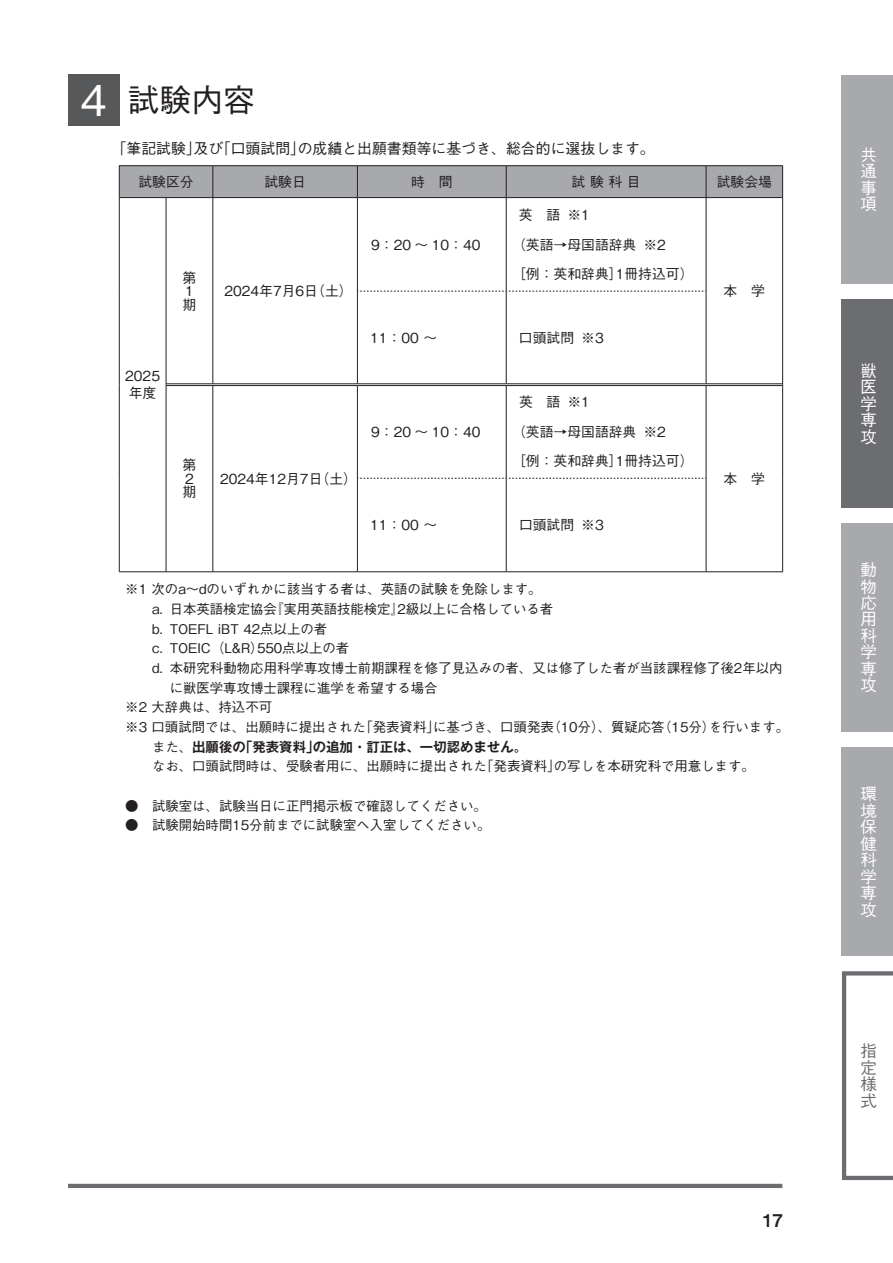
<style>
.page{position:relative;width:893px;height:1263px;background:#fff}
.page>*{position:absolute;margin:0;border:0;box-sizing:border-box;transform-origin:0 0}
.t1{font:500 31.95px "Gothic BBB Pro";color:#231f20}
.t2{font:17.55px "Midashi Go Pro MB31";color:#231f20}
.t3{font:500 16.5px/16.5px "Gothic BBB Pro";color:#fff;text-align:justify}
.t4{font:500 16.5px/16.5px "Gothic BBB Pro";color:#6c6d70;text-align:justify}
.t5{font:500 14.85px "Gothic BBB Pro";color:#231f20}
.t6{font:500 13.8px/13.8px "Gothic BBB Pro";color:#231f20}
.t7{font:500 13.35px/19.6px "Gothic BBB Pro";color:#231f20}
.t8{font:700 13.35px "Gothic MB101 Pro De";color:#231f20}
.s1{font-size:42.45px;color:#fff}
.s2{font-family:"Gothic BBB Pro";font-weight:500}
</style>
<div class="page">
<hr style="left:68px;top:1184px;width:714px;height:4px;background:#6c6d70">
<div style="left:842px;top:299px;width:51px;height:209px;background:#6c6d70"></div>
<div style="left:842px;top:523px;width:51px;height:209px;background:#a8a9ad"></div>
<div style="left:842px;top:75px;width:51px;height:209px;background:#a8a9ad"></div>
<svg style="left:842px;top:971px;width:51px;height:209px"></svg>
<div style="left:842px;top:747px;width:51px;height:209px;background:#a8a9ad"></div>
<div style="left:68px;top:75px;width:51px;height:51px;background:#57585a"></div>
<div style="left:120px;top:166px;width:662px;height:31px;background:#a8a9ad"></div>
<hr style="left:119px;top:165px;width:47px;height:1px;background:#231f20">
<hr style="left:119px;top:166px;width:1px;height:31px;background:#231f20">
<hr style="left:166px;top:165px;width:47px;height:1px;background:#231f20">
<hr style="left:213px;top:165px;width:144px;height:1px;background:#231f20">
<hr style="left:213px;top:166px;width:1px;height:31px;background:#231f20">
<hr style="left:357px;top:165px;width:149px;height:1px;background:#231f20">
<hr style="left:357px;top:166px;width:1px;height:31px;background:#231f20">
<hr style="left:506px;top:165px;width:200px;height:1px;background:#231f20">
<hr style="left:506px;top:166px;width:1px;height:31px;background:#231f20">
<hr style="left:706px;top:165px;width:77px;height:1px;background:#231f20">
<hr style="left:706px;top:166px;width:1px;height:31px;background:#231f20">
<hr style="left:782px;top:166px;width:1px;height:31px;background:#231f20">
<hr style="left:119px;top:197px;width:47px;height:1px;background:#231f20">
<hr style="left:119px;top:198px;width:1px;height:93px;background:#231f20">
<hr style="left:119px;top:291px;width:1px;height:94px;background:#231f20">
<hr style="left:119px;top:385px;width:1px;height:93px;background:#231f20">
<hr style="left:119px;top:478px;width:1px;height:94px;background:#231f20">
<hr style="left:119px;top:571px;width:47px;height:1px;background:#231f20">
<hr style="left:166px;top:197px;width:47px;height:1px;background:#231f20">
<hr style="left:166px;top:198px;width:1px;height:93px;background:#231f20">
<hr style="left:213px;top:197px;width:144px;height:1px;background:#231f20">
<hr style="left:213px;top:198px;width:1px;height:93px;background:#231f20">
<hr style="left:166px;top:291px;width:1px;height:94px;background:#231f20">
<hr style="left:213px;top:291px;width:1px;height:93px;background:#231f20">
<hr style="left:357px;top:197px;width:149px;height:1px;background:#231f20">
<hr style="left:357px;top:198px;width:1px;height:93px;background:#231f20">
<hr style="left:506px;top:197px;width:200px;height:1px;background:#231f20">
<hr style="left:506px;top:198px;width:1px;height:93px;background:#231f20">
<hr style="left:706px;top:197px;width:77px;height:1px;background:#231f20">
<hr style="left:706px;top:198px;width:1px;height:93px;background:#231f20">
<hr style="left:782px;top:198px;width:1px;height:93px;background:#231f20">
<hr style="left:782px;top:291px;width:1px;height:94px;background:#231f20">
<hr style="left:357px;top:291px;width:1px;height:93px;background:#231f20">
<hr style="left:357px;top:478px;width:1px;height:94px;background:#231f20">
<svg style="left:358px;top:291px;width:348px;height:1px"></svg>
<hr style="left:506px;top:291px;width:1px;height:93px;background:#231f20">
<hr style="left:706px;top:291px;width:1px;height:93px;background:#231f20">
<hr style="left:506px;top:478px;width:1px;height:94px;background:#231f20">
<hr style="left:166px;top:385px;width:1px;height:93px;background:#231f20">
<hr style="left:213px;top:386px;width:1px;height:92px;background:#231f20">
<hr style="left:166px;top:478px;width:1px;height:94px;background:#231f20">
<hr style="left:213px;top:478px;width:1px;height:94px;background:#231f20">
<hr style="left:166px;top:571px;width:47px;height:1px;background:#231f20">
<hr style="left:213px;top:571px;width:144px;height:1px;background:#231f20">
<hr style="left:357px;top:386px;width:1px;height:92px;background:#231f20">
<hr style="left:506px;top:386px;width:1px;height:92px;background:#231f20">
<hr style="left:357px;top:571px;width:149px;height:1px;background:#231f20">
<hr style="left:706px;top:386px;width:1px;height:92px;background:#231f20">
<hr style="left:782px;top:385px;width:1px;height:93px;background:#231f20">
<hr style="left:782px;top:478px;width:1px;height:94px;background:#231f20">
<hr style="left:706px;top:571px;width:77px;height:1px;background:#231f20">
<svg style="left:358px;top:478px;width:348px;height:1px"></svg>
<hr style="left:706px;top:478px;width:1px;height:94px;background:#231f20">
<hr style="left:506px;top:571px;width:200px;height:1px;background:#231f20">
<hr style="left:166px;top:384px;width:47px;height:1px;background:#231f20">
<hr style="left:166px;top:385px;width:47px;height:1px;background:#231f20">
<hr style="left:213px;top:384px;width:144px;height:1px;background:#231f20">
<hr style="left:213px;top:385px;width:144px;height:1px;background:#231f20">
<hr style="left:357px;top:384px;width:149px;height:1px;background:#231f20">
<hr style="left:357px;top:385px;width:149px;height:1px;background:#231f20">
<hr style="left:506px;top:384px;width:200px;height:1px;background:#231f20">
<hr style="left:506px;top:385px;width:200px;height:1px;background:#231f20">
<hr style="left:706px;top:384px;width:76px;height:1px;background:#231f20">
<hr style="left:706px;top:385px;width:76px;height:1px;background:#231f20">
<h1 class="t1" style="left:80px;top:75px;width:176px"><span class="s1">4</span> 試験内容</h1>
<p class="t5" style="left:112px;top:136px;width:545px">「筆記試験」及び「口頭試問」の成績と出願書類等に基づき、総合的に選抜します。</p>
<p class="t6" style="left:138px;top:173px;width:57px">試験区分</p>
<p class="t6" style="left:264px;top:173px;width:43px">試験日</p>
<p class="t6" style="left:411px;top:173px;width:43px">時　間</p>
<p class="t6" style="left:572px;top:173px;width:71px">試験科目</p>
<p class="t6" style="left:717px;top:173px;width:57px">試験会場</p>
<p class="t6" style="left:183px;top:269px;width:14px">第<br>1期</p>
<p class="t6" style="left:125px;top:366px;width:36px;line-height:17px">2025年度</p>
<p class="t6" style="left:183px;top:456px;width:14px">第<br>2期</p>
<p class="t6" style="left:224px;top:283px;width:130px">2024年7月6日（土）</p>
<p class="t6" style="left:220px;top:470px;width:138px">2024年12月7日（土）</p>
<p class="t6" style="left:371px;top:236px;width:111px">9：20 ～ 10：40</p>
<p class="t6" style="left:512px;top:198px;width:183px;line-height:29.7px;text-indent:7px">英　語 ※1<br>（英語→母国語辞典 ※2<br>［例：英和辞典］1冊持込可）</p>
<p class="t6" style="left:370px;top:329px;width:69px">11：00 ～</p>
<p class="t6" style="left:519px;top:329px;width:86px">口頭試問 ※3</p>
<p class="t6" style="left:371px;top:423px;width:111px">9：20 ～ 10：40</p>
<p class="t6" style="left:512px;top:385px;width:183px;line-height:29.7px;text-indent:7px">英　語 ※1<br>（英語→母国語辞典 ※2<br>［例：英和辞典］1冊持込可）</p>
<p class="t6" style="left:370px;top:516px;width:69px">11：00 ～</p>
<p class="t6" style="left:519px;top:516px;width:86px">口頭試問 ※3</p>
<p class="t6" style="left:724px;top:283px;width:43px">本　学</p>
<p class="t6" style="left:724px;top:470px;width:43px">本　学</p>
<p class="t7" style="left:125px;top:578px;width:418px">※1 次のa～dのいずれかに該当する者は、英語の試験を免除します。</p>
<p class="t7" style="left:152px;top:597px;width:403px">a. 日本英語検定協会『実用英語技能検定』2級以上に合格している者</p>
<p class="t7" style="left:152px;top:617px;width:177px">b. TOEFL iBT 42点以上の者</p>
<p class="t7" style="left:152px;top:637px;width:199px">c. TOEIC（L&amp;R）550点以上の者</p>
<p class="t7" style="left:152px;top:656px;width:632px">d. 本研究科動物応用科学専攻博士前期課程を修了見込みの者、又は修了した者が当該課程修了後2年以内</p>
<p class="t7" style="left:170px;top:676px;width:269px">に獣医学専攻博士課程に進学を希望する場合</p>
<p class="t7" style="left:125px;top:696px;width:148px">※2 大辞典は、持込不可</p>
<p class="t7" style="left:125px;top:715px;width:665px">※3 口頭試問では、出願時に提出された「発表資料」に基づき、口頭発表（10分）、質疑応答（15分）を行います。</p>
<p class="t8" style="left:152px;top:735px;width:377px"><span class="s2">また、</span>出願後の「発表資料」の追加・訂正は、一切認めません。</p>
<p class="t7" style="left:152px;top:755px;width:604px">なお、口頭試問時は、受験者用に、出願時に提出された「発表資料」の写しを本研究科で用意します。</p>
<p class="t7" style="left:125px;top:794px;width:367px">●　試験室は、試験当日に正門掲示板で確認してください。●　試験開始時間15分前までに試験室へ入室してください。</p>
<h2 class="t2" style="left:763px;top:1206px;width:21px">17</h2>
<p class="t3" style="left:860px;top:144px;width:17px">共通事項</p>
<p class="t3" style="left:860px;top:360px;width:17px">獣医学専攻</p>
<p class="t3" style="left:860px;top:559px;width:18px">動物応用科学専攻</p>
<p class="t3" style="left:860px;top:784px;width:18px">環境保健科学専攻</p>
<p class="t4" style="left:860px;top:1041px;width:18px">指定様式</p>
</div>
